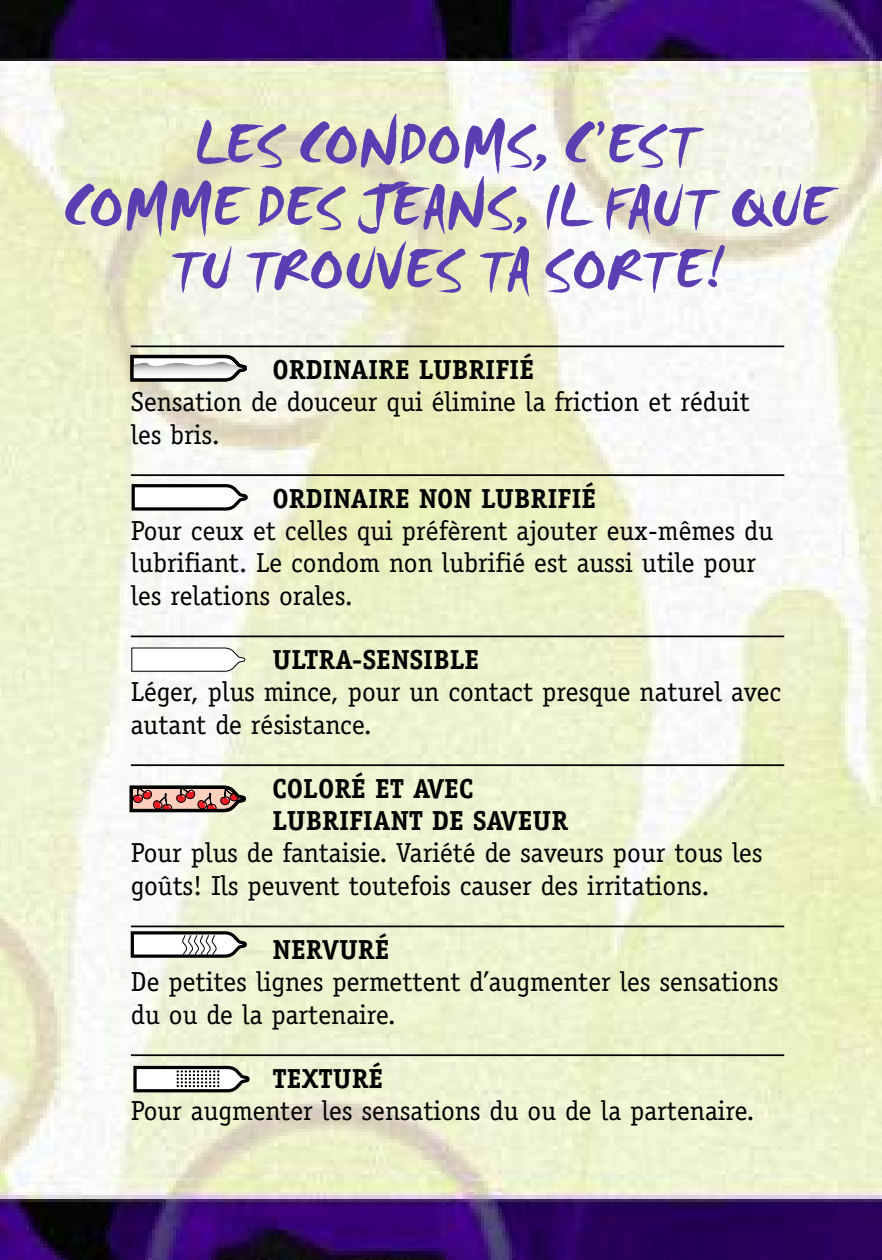
<style>
.page{position:relative;width:882px;height:1260px;background:#fff}
.page>*{position:absolute;margin:0;border:0;box-sizing:border-box;transform-origin:0 0}
.t1{font:59.5px/62.3px "Smudger Plain";color:#5c3eb3;text-align:center}
.t2{font:27.65px/32.6px "Officina Serif";color:#000}
.t3{font:700 27.65px/32.6px "Officina Serif";color:#000}
</style>
<div class="page">
<img style="left:0;top:0;width:882px;height:1260px">
<hr style="left:131px;top:345px;width:653px;height:2px;background:#000">
<hr style="left:131px;top:474px;width:653px;height:2px;background:#000">
<hr style="left:131px;top:636px;width:653px;height:1px;background:#000">
<hr style="left:131px;top:764px;width:653px;height:2px;background:#000">
<hr style="left:131px;top:926px;width:653px;height:1px;background:#000">
<hr style="left:131px;top:1054px;width:653px;height:2px;background:#000">
<svg style="left:129px;top:353px;width:120px;height:30px"></svg>
<svg style="left:130px;top:483px;width:119px;height:29px"></svg>
<svg style="left:131px;top:647px;width:115px;height:25px"></svg>
<svg style="left:132px;top:1064px;width:119px;height:30px"></svg>
<svg style="left:128px;top:786px;width:120px;height:28px;background:#9f786e"></svg>
<svg style="left:129px;top:931px;width:120px;height:28px"></svg>
<h1 class="t1" style="left:62px;top:116px;width:770px">LES CONDOMS, C’EST<br>COMME DES JEANS, IL FAUT QUE<br>TU TROUVES TA SORTE!</h1>
<p class="t3" style="left:273px;top:355px;width:263px">ORDINAIRE LUBRIFIÉ</p>
<p class="t2" style="left:131px;top:385px;width:621px">Sensation de douceur qui élimine la friction et réduit les bris.</p>
<p class="t3" style="left:273px;top:484px;width:325px">ORDINAIRE NON LUBRIFIÉ</p>
<p class="t2" style="left:131px;top:514px;width:644px">Pour ceux et celles qui préfèrent ajouter eux-mêmes du lubrifiant. Le condom non lubrifié est aussi utile pour les relations orales.</p>
<p class="t3" style="left:273px;top:645px;width:208px">ULTRA-SENSIBLE</p>
<p class="t2" style="left:131px;top:675px;width:652px">Léger, plus mince, pour un contact presque naturel avec autant de résistance.</p>
<p class="t3" style="left:273px;top:774px;width:297px">COLORÉ ET AVEC<br>LUBRIFIANT DE SAVEUR</p>
<p class="t2" style="left:131px;top:837px;width:633px">Pour plus de fantaisie. Variété de saveurs pour tous les goûts! Ils peuvent toutefois causer des irritations.</p>
<p class="t3" style="left:273px;top:935px;width:118px">NERVURÉ</p>
<p class="t2" style="left:131px;top:965px;width:649px">De petites lignes permettent d’augmenter les sensations du ou de la partenaire.</p>
<p class="t3" style="left:273px;top:1064px;width:112px">TEXTURÉ</p>
<p class="t2" style="left:131px;top:1094px;width:625px">Pour augmenter les sensations du ou de la partenaire.</p>
</div>
